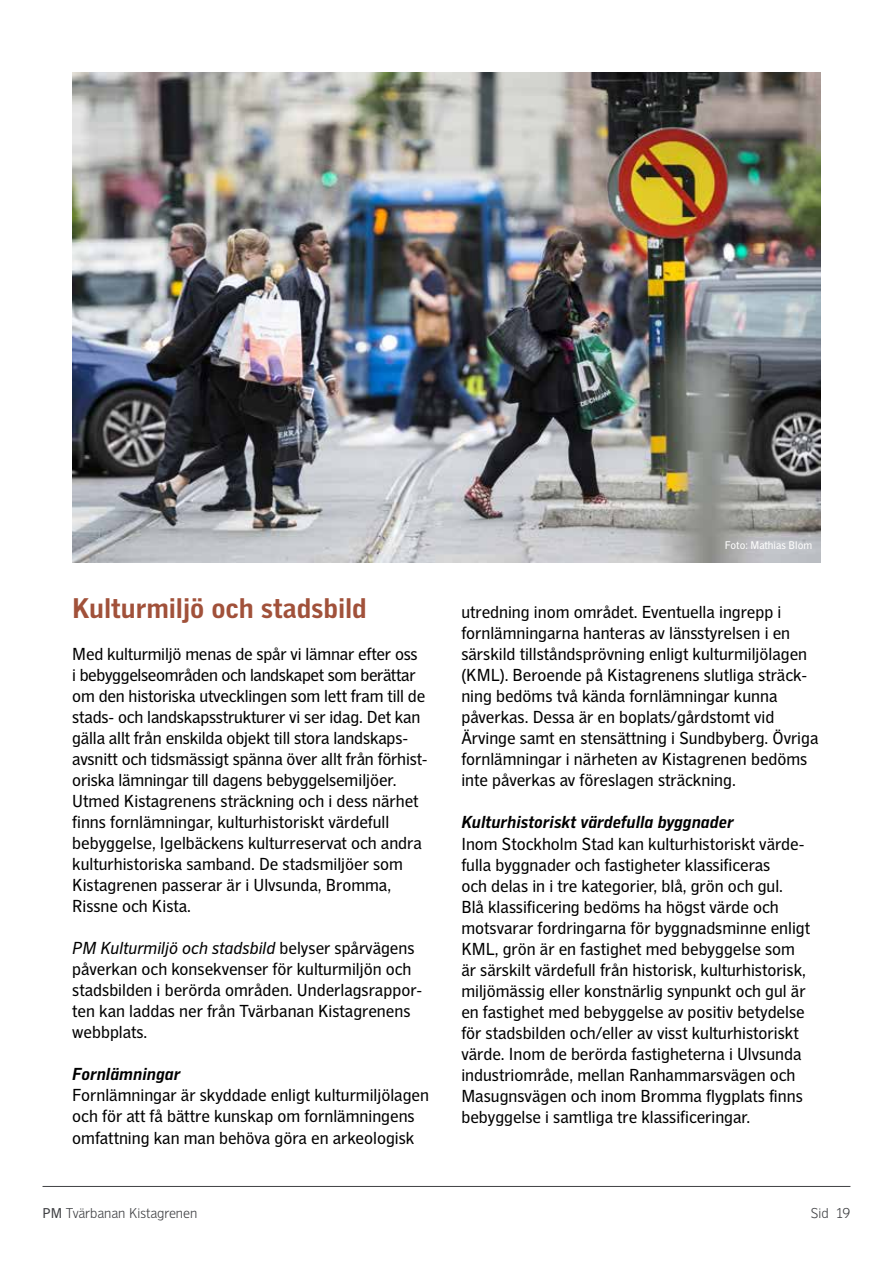
<style>
.page{position:relative;width:893px;height:1263px;background:#fff}
.page>*{position:absolute;margin:0;border:0;box-sizing:border-box;transform-origin:0 0}
.t1{font:700 27px "SL Gothic Text";letter-spacing:-.005em;color:#a1513a}
.t2{font:16.5px/21px "SL Gothic Text";color:#000}
.t3{font:italic 700 16.5px "SL Gothic Text";color:#000}
.t4{font:300 13.5px "SL Gothic Text";color:#3f4043}
.t5{font:10.5px "SL Gothic Text";color:#fff}
.s1{font-style:italic}
.s2{font-weight:400}
</style>
<div class="page">
<hr style="left:43px;top:1186px;width:807px;height:1px;background:#3f4043">
<img style="left:72px;top:72px;width:749px;height:490px">
<h1 class="t1" style="left:72px;top:592px;width:296px">Kulturmiljö och stadsbild</h1>
<p class="t2" style="left:72px;top:644px;width:357px">Med kulturmiljö menas de spår vi lämnar efter oss<br>i bebyggelseområden och landskapet som berättar om den historiska utvecklingen som lett fram till de stads- och landskapsstrukturer vi ser idag. Det kan gälla allt från enskilda objekt till stora landskaps&shy;avsnitt och tidsmässigt spänna över allt från förhist&shy;oriska lämningar till dagens bebyggelsemiljöer.<br>Utmed Kistagrenens sträckning och i dess närhet finns fornlämningar, kulturhistoriskt värdefull bebyggelse, Igelbäckens kulturreservat och andra kulturhistoriska samband. De stadsmiljöer som Kistagrenen passerar är i Ulvsunda, Bromma, Rissne och Kista.</p>
<p class="t2" style="left:72px;top:938px;width:351px"><span class="s1">PM Kulturmiljö och stadsbild</span> belyser spårvägens påverkan och konsekvenser för kulturmiljön och stadsbilden i berörda områden. Underlagsrappor&shy;ten kan laddas ner från Tvärbanan Kistagrenens webbplats.</p>
<p class="t3" style="left:72px;top:1065px;width:110px">Fornlämningar</p>
<p class="t2" style="left:72px;top:1085px;width:358px">Fornlämningar är skyddade enligt kulturmiljölagen och för att få bättre kunskap om fornlämningens omfattning kan man behöva göra en arkeologisk</p>
<p class="t5" style="left:725px;top:539px;width:89px">Foto: Mathias Blom</p>
<p class="t2" style="left:461px;top:602px;width:359px">utredning inom området. Eventuella ingrepp i fornlämningarna hanteras av länsstyrelsen i en särskild tillståndsprövning enligt kulturmiljölagen (KML). Beroende på Kistagrenens slutliga sträck&shy;ning bedöms två kända fornlämningar kunna påverkas. Dessa är en boplats/gårdstomt vid Ärvinge samt en stensättning i Sundbyberg. Övriga fornlämningar i närheten av Kistagrenen bedöms inte påverkas av föreslagen sträckning.</p>
<p class="t3" style="left:461px;top:813px;width:274px">Kulturhistoriskt värdefulla byggnader</p>
<p class="t2" style="left:461px;top:833px;width:350px">Inom Stockholm Stad kan kulturhistoriskt värde&shy;fulla byggnader och fastigheter klassificeras<br>och delas in i tre kategorier, blå, grön och gul.<br>Blå klassificering bedöms ha högst värde och motsvarar fordringarna för byggnadsminne enligt KML, grön är en fastighet med bebyggelse som är särskilt värdefull från historisk, kulturhistorisk, miljömässig eller konstnärlig synpunkt och gul är en fastighet med bebyggelse av positiv betydelse för stadsbilden och/eller av visst kulturhistoriskt värde. Inom de berörda fastigheterna i Ulvsunda industriområde, mellan Ranhammarsvägen och Masugnsvägen och inom Bromma flygplats finns bebyggelse i samtliga tre klassificeringar.</p>
<p class="t4" style="left:43px;top:1205px;width:156px"><span class="s2">PM</span> Tvärbanan Kistagrenen</p>
<p class="t4" style="left:811px;top:1205px;width:41px">Sid 19</p>
</div>
